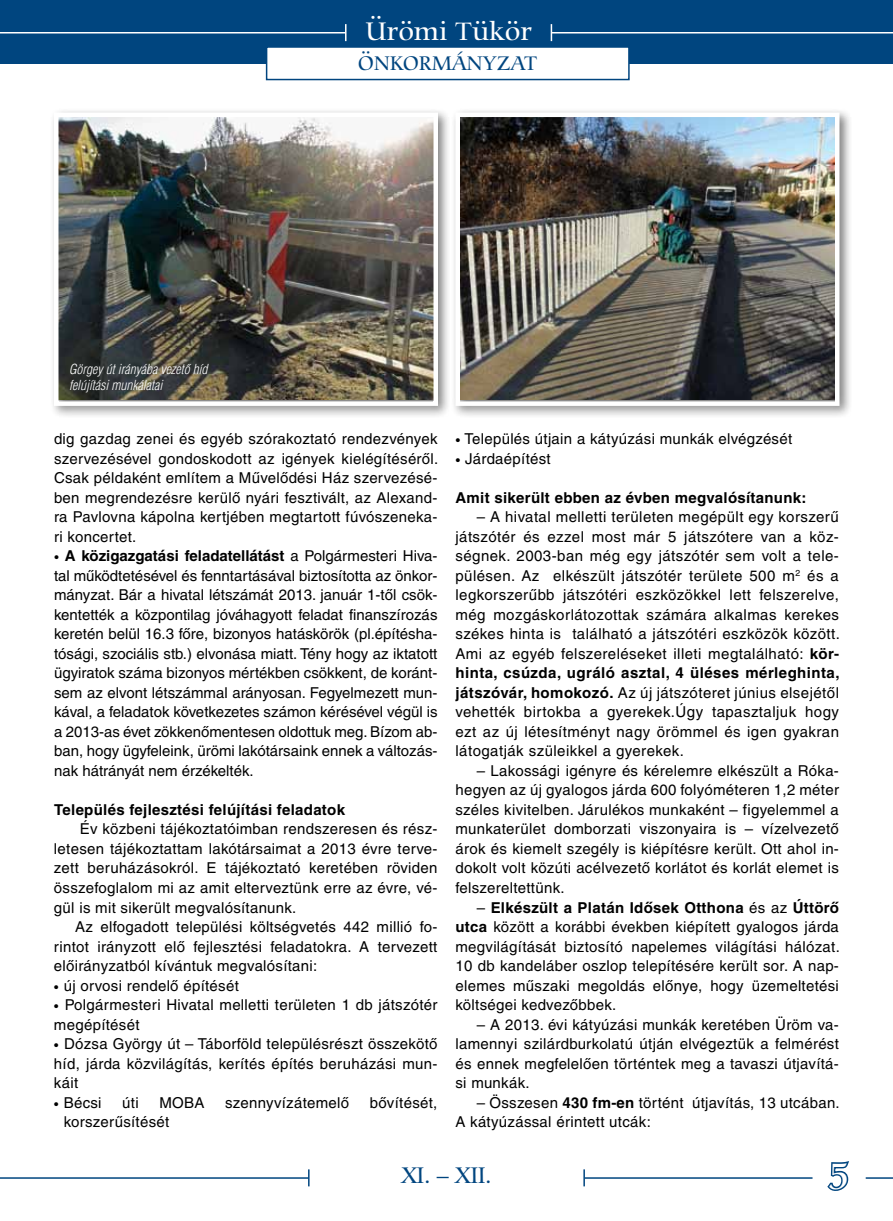
<style>
.page{position:relative;width:893px;height:1221px;background:#fff}
.page>*{position:absolute;margin:0;border:0;box-sizing:border-box;transform-origin:0 0}
.t1{font:39px "Carmina Md PFL";color:#fff}
.t2{font:27px "Carmina Md PFL";color:#fff}
.t3{font:24px "Carmina Md PFL";color:#00457f}
.t4{font:21px "Carmina Md PFL";color:#00457f}
.t5{font:15px/19.5px "Helvetica QS";letter-spacing:.02em;color:#000;text-align:justify}
.t6{font:15px/19.5px "Helvetica QS";color:#000}
.t7{font:700 15px "Helvetica QS";letter-spacing:.02em;color:#000}
.t8{font:italic 300 condensed 13.5px/16.5px "Helvetica QS";color:#fff}
.s1{font-weight:900}
.s2{font-weight:700}
</style>
<div class="page">
<hr style="left:0;top:1177px;width:309px;height:1px;background:#00457f">
<svg style="left:308px;top:1169px;width:2px;height:17px"></svg>
<hr style="left:585px;top:1177px;width:227px;height:1px;background:#00457f">
<svg style="left:583px;top:1169px;width:2px;height:17px"></svg>
<svg style="left:827px;top:1161px;width:22px;height:30px"></svg>
<svg style="left:866px;top:1177px;width:27px;height:1px"></svg>
<div style="left:0;top:0;width:893px;height:64px;background:#00457f"></div>
<div style="left:267px;top:47px;width:362px;height:33px;background:#fff"></div>
<div style="left:266px;top:46px;width:364px;height:34px;border:2px solid #00457f"></div>
<hr style="left:552px;top:32px;width:341px;height:1px;background:#fff">
<hr style="left:0;top:32px;width:345px;height:1px;background:#fff">
<svg style="left:345px;top:24px;width:1px;height:17px"></svg>
<svg style="left:551px;top:24px;width:1px;height:17px"></svg>
<div style="left:49px;top:107px;width:402px;height:311px;background:#000;opacity:.5"></div>
<img style="left:59px;top:117px;width:374px;height:282px">
<div style="left:54px;top:112px;width:384px;height:294px;border:4px solid #fff"></div>
<div style="left:450px;top:107px;width:402px;height:311px;background:#000;opacity:.5"></div>
<img style="left:460px;top:117px;width:374px;height:282px">
<div style="left:455px;top:112px;width:384px;height:294px;border:4px solid #fff"></div>
<h2 class="t2" style="left:366px;top:15px;width:168px">Ürömi Tükör</h2>
<p class="t8" style="left:69px;top:360px;width:140px">Görgey út irányába vezetõ híd felújítási munkálatai</p>
<h3 class="t4" style="left:358px;top:51px;width:181px">ÖNKORMÁNYZAT</h3>
<p class="t6" style="left:54px;top:429px;width:386px">dig gazdag zenei és egyéb szórakoztató rendezvények szervezésével gondoskodott az igények kielégítésérõl.<br>Csak példaként említem a Mûvelõdési Ház szervezésé&shy;ben megrendezésre kerülõ nyári fesztivált, az Alexand&shy;ra Pavlovna kápolna kertjében megtartott fúvószeneka&shy;ri koncertet.<br><span class="s1">·</span> <span class="s2">A közigazgatási feladatellátást</span> a Polgármesteri Hiva&shy;tal mûködtetésével és fenntartásával biztosította az önkor&shy;mányzat. Bár a hivatal létszámát 2013. január 1-tõl csök&shy;kentették a központilag jóváhagyott feladat finanszírozás keretén belül 16.3 fõre, bizonyos hatáskörök (pl.építésha&shy;tósági, szociális stb.) elvonása miatt. Tény hogy az iktatott ügyiratok száma bizonyos mértékben csökkent, de koránt&shy;sem az elvont létszámmal arányosan. Fegyelmezett mun&shy;kával, a feladatok következetes számon kérésével végül is a 2013-as évet zökkenõmentesen oldottuk meg. Bízom ab&shy;ban, hogy ügyfeleink, ürömi lakótársaink ennek a változás&shy;nak hátrányát nem érzékelték.</p>
<p class="t7" style="left:54px;top:800px;width:293px">Település fejlesztési felújítási feladatok</p>
<p class="t5" style="left:54px;top:819px;width:385px;text-indent:26px">Év közbeni tájékoztatóimban rendszeresen és rész&shy;letesen tájékoztattam lakótársaimat a 2013 évre terve&shy;zett beruházásokról. E tájékoztató keretében röviden összefoglalom mi az amit elterveztünk erre az évre, vé&shy;gül is mit sikerült megvalósítanunk.</p>
<p class="t5" style="left:54px;top:916px;width:385px;text-align:left;text-indent:21px">Az elfogadott települési költségvetés 442 millió fo&shy;rintot irányzott elõ fejlesztési feladatokra. A tervezett elõirányzatból kívántuk megvalósítani:<br><span class="s1">·</span> új orvosi rendelõ építését<br><span class="s1">·</span> Polgármesteri Hivatal melletti területen 1 db játszótér megépítését<br><span class="s1">·</span> Dózsa György út – Táborföld településrészt összekötõ híd, járda közvilágítás, kerítés építés beruházási mun&shy;káit<br><span class="s1">·</span> Bécsi</p>
<p class="t5" style="left:122px;top:1092px;width:18px">úti</p>
<p class="t5" style="left:159px;top:1092px;width:47px">MOBA</p>
<p class="t5" style="left:225px;top:1092px;width:126px">szennyvízátemelõ</p>
<p class="t5" style="left:370px;top:1092px;width:69px">bõvítését,</p>
<p class="t5" style="left:64px;top:1111px;width:107px">korszerûsítését</p>
<p class="t5" style="left:455px;top:429px;width:338px"><span class="s1">·</span> Település útjain a kátyúzási munkák elvégzését <span class="s1">·</span> Járdaépítést</p>
<p class="t7" style="left:455px;top:488px;width:352px">Amit sikerült ebben az évben megvalósítanunk:</p>
<p class="t5" style="left:455px;top:507px;width:386px;text-indent:21px">– A hivatal melletti területen megépült egy korszerû játszótér és ezzel most már 5 játszótere van a köz&shy;ségnek. 2003-ban még egy játszótér sem volt a tele&shy;pülésen. Az elkészült játszótér területe 500 m<sup>2</sup> és a legkorszerûbb játszótéri eszközökkel lett felszerelve, még mozgáskorlátozottak számára alkalmas kerekes székes hinta is található a játszótéri eszközök között.<br>Ami az egyéb felszereléseket illeti megtalálható: <span class="s2">kör&shy;hinta, csúzda, ugráló asztal, 4 üléses mérleghinta, játszóvár, homokozó.</span> Az új játszóteret június elsejétõl vehették birtokba a gyerekek.Úgy tapasztaljuk hogy ezt az új létesítményt nagy örömmel és igen gyakran látogatják szüleikkel a gyerekek.</p>
<p class="t5" style="left:455px;top:760px;width:385px;text-indent:21px">– Lakossági igényre és kérelemre elkészült a Róka&shy;hegyen az új gyalogos járda 600 folyóméteren 1,2 méter széles kivitelben. Járulékos munkaként – figyelemmel a munkaterület domborzati viszonyaira is – vízelvezetõ árok és kiemelt szegély is kiépítésre került. Ott ahol in&shy;dokolt volt közúti acélvezetõ korlátot és korlát elemet is felszereltettünk.</p>
<p class="t5" style="left:455px;top:897px;width:386px;text-indent:21px">– <span class="s2">Elkészült a Platán Idõsek Otthona</span> és az <span class="s2">Úttörõ utca</span> között a korábbi években kiépített gyalogos járda megvilágítását biztosító napelemes világítási hálózat.<br>10 db kandeláber oszlop telepítésére került sor. A nap&shy;elemes mûszaki megoldás elõnye, hogy üzemeltetési költségei kedvezõbbek.</p>
<p class="t5" style="left:455px;top:1014px;width:385px;text-indent:21px">– A 2013. évi kátyúzási munkák keretében Üröm va&shy;lamennyi szilárdburkolatú útján elvégeztük a felmérést és ennek megfelelõen történtek meg a tavaszi útjavítá&shy;si munkák.</p>
<p class="t5" style="left:455px;top:1092px;width:386px;text-indent:21px">– Összesen <span class="s2">430 fm-en</span> történt útjavítás, 13 utcában.<br>A kátyúzással érintett utcák:</p>
<h3 class="t3" style="left:401px;top:1160px;width:93px">XI. – XII.</h3>
<h1 class="t1" style="left:827px;top:1153px;width:25px">5</h1>
</div>
